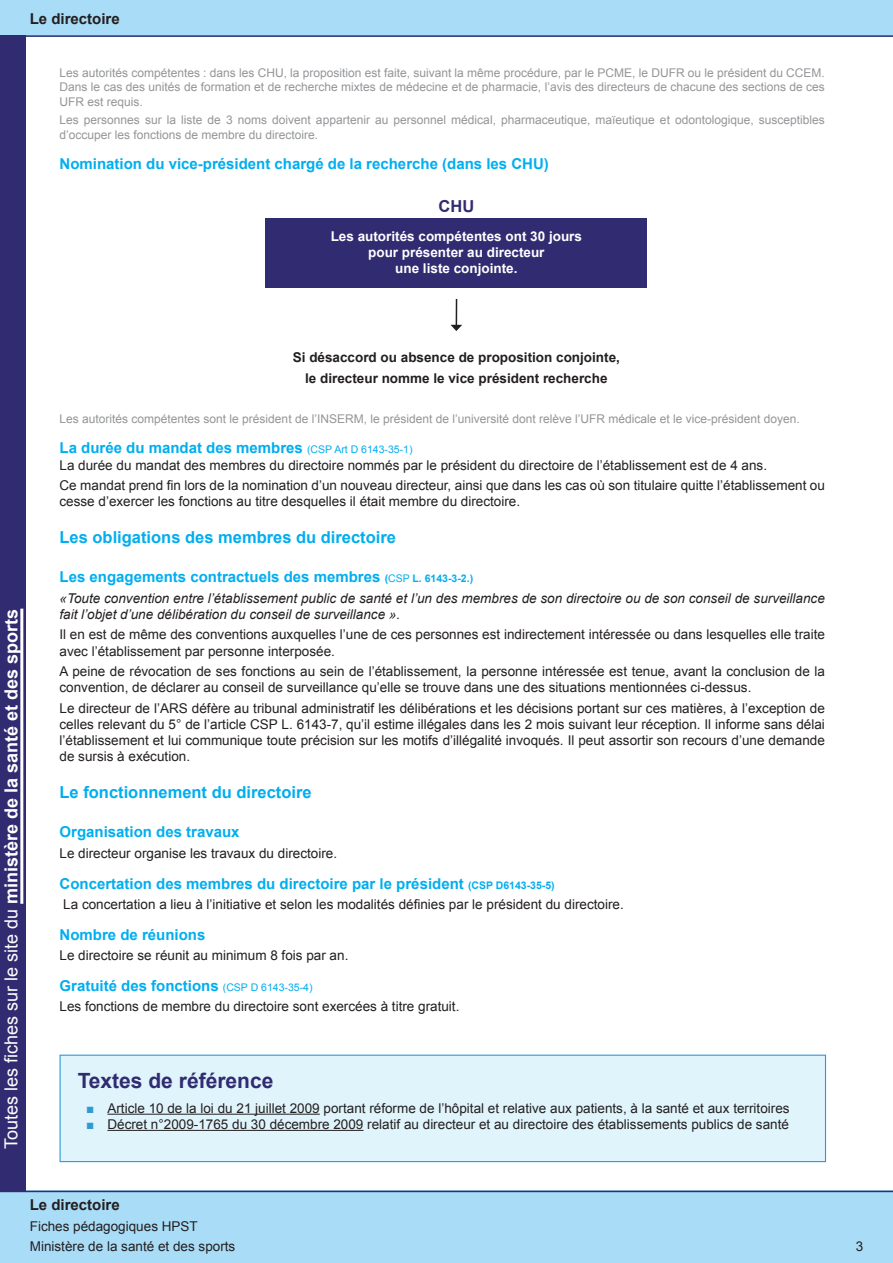
<style>
.page{position:relative;width:893px;height:1263px;background:#fff}
.page>*{position:absolute;margin:0;border:0;box-sizing:border-box;transform-origin:0 0}
.t1{font:700 21px "Arial";color:#312b71}
.t2{font:700 18px "Arial";color:#fff}
.t3{font:700 16.5px "Arial";color:#00aeef}
.t4{font:700 16.5px "Arial";color:#312b71}
.t5{font:700 15px "Arial";color:#00aeef}
.t6{font:700 15px "Arial";color:#231f20}
.t7{font:13.5px/16.2px "Arial";color:#231f20}
.t8{font:italic 13.5px/16.2px "Arial";color:#231f20}
.t9{font:700 13.5px/20.4px "Arial";color:#231f20;text-align:center}
.t10{font:700 13.5px/16.2px "Arial";color:#fff;text-align:center}
.t11{font:12px/14.4px "Arial";color:#939598;text-align:justify}
.s1{font-weight:400}
.s2{font-weight:400;font-size:10.5px}
.s3{font-size:10.5px}
.s4{color:#319ad5}
</style>
<div class="page">
<div style="left:0;top:1191px;width:893px;height:72px;background:#a9ddf7"></div>
<hr style="left:0;top:1191px;width:893px;height:1px;background:#312b71">
<div style="left:0;top:0;width:893px;height:37px;background:#a9ddf7"></div>
<hr style="left:4px;top:35px;width:889px;height:2px;background:#312b71">
<div style="left:0;top:35px;width:26px;height:1156px;background:#312b71"></div>
<hr style="left:20px;top:609px;width:3px;height:295px;background:#fff">
<div style="left:265px;top:218px;width:382px;height:70px;background:#312b71"></div>
<svg style="left:450px;top:299px;width:12px;height:32px"></svg>
<div style="left:60px;top:1055px;width:765px;height:106px;background:#e0f4fc"></div>
<hr style="left:107px;top:1114px;width:213px;height:1px;background:#231f20">
<hr style="left:107px;top:1130px;width:257px;height:1px;background:#231f20">
<div style="left:60px;top:1054px;width:766px;height:108px;border:1px solid #319ad5"></div>
<p class="t6" style="left:30px;top:9px;width:92px">Le directoire</p>
<p class="t11" style="left:60px;top:65px;width:767px">Les autorités compétentes : dans les CHU, la proposition est faite, suivant la même procédure, par le PCME, le DUFR ou le président du CCEM.<br>Dans le cas des unités de formation et de recherche mixtes de médecine et de pharmacie, l’avis des directeurs de chacune des sections de ces UFR est requis.</p>
<p class="t11" style="left:60px;top:113px;width:767px">Les personnes sur la liste de 3 noms doivent appartenir au personnel médical, pharmaceutique, maïeutique et odontologique, susceptibles d’occuper les fonctions de membre du directoire.</p>
<p class="t5" style="left:60px;top:154px;width:491px">Nomination du vice-président chargé de la recherche (dans les CHU)</p>
<p class="t4" style="left:438px;top:195px;width:37px">CHU</p>
<p class="t10" style="left:331px;top:228px;width:253px">Les autorités compétentes ont 30 jours pour présenter au directeur<br>une liste conjointe.</p>
<h2 class="t2" style="left:-1px;top:1149px;width:542px;rotate:-90deg"><span class="s1">Toutes les fiches sur le site du</span> ministère de la santé et des sports</h2>
<p class="t9" style="left:293px;top:348px;width:329px">Si désaccord ou absence de proposition conjointe, le directeur nomme le vice président recherche</p>
<p class="t11" style="left:60px;top:411px;width:742px">Les autorités compétentes sont le président de l’INSERM, le président de l’université dont relève l’UFR médicale et le vice-président doyen.</p>
<p class="t5" style="left:60px;top:438px;width:355px">La durée du mandat des membres <span class="s2">(CSP Art D 6143-35-1)</span></p>
<p class="t7" style="left:60px;top:455px;width:767px;line-height:20.4px">La durée du mandat des membres du directoire nommés par le président du directoire de l’établissement est de 4 ans.<br>Ce mandat prend fin lors de la nomination d’un nouveau directeur, ainsi que dans les cas où son titulaire quitte l’établissement ou</p>
<p class="t7" style="left:60px;top:493px;width:462px">cesse d’exercer les fonctions au titre desquelles il était membre du directoire.</p>
<p class="t3" style="left:60px;top:526px;width:338px">Les obligations des membres du directoire</p>
<p class="t5" style="left:60px;top:567px;width:415px">Les engagements contractuels des membres <span class="s3">(</span><span class="s2">CSP</span> <span class="s3">L. 6143-3-2.)</span></p>
<p class="t8" style="left:60px;top:590px;width:767px">«Toute convention entre l’établissement public de santé et l’un des membres de son directoire ou de son conseil de surveillance fait l’objet d’une délibération du conseil de surveillance ».</p>
<p class="t7" style="left:60px;top:627px;width:767px">Il en est de même des conventions auxquelles l’une de ces personnes est indirectement intéressée ou dans lesquelles elle traite avec l’établissement par personne interposée.</p>
<p class="t7" style="left:60px;top:663px;width:767px">A peine de révocation de ses fonctions au sein de l’établissement, la personne intéressée est tenue, avant la conclusion de la convention, de déclarer au conseil de surveillance qu’elle se trouve dans une des situations mentionnées ci-dessus.</p>
<p class="t7" style="left:60px;top:700px;width:767px;text-align:justify">Le directeur de l’ARS défère au tribunal administratif les délibérations et les décisions portant sur ces matières, à l’exception de celles relevant du 5° de l’article CSP L. 6143-7, qu’il estime illégales dans les 2 mois suivant leur réception. Il informe sans délai l’établissement et lui communique toute précision sur les motifs d’illégalité invoqués. Il peut assortir son recours d’une demande de sursis à exécution.</p>
<p class="t3" style="left:60px;top:781px;width:254px">Le fonctionnement du directoire</p>
<p class="t5" style="left:60px;top:822px;width:182px">Organisation des travaux</p>
<p class="t7" style="left:60px;top:845px;width:279px">Le directeur organise les travaux du directoire.</p>
<p class="t5" style="left:60px;top:873px;width:497px">Concertation des membres du directoire par le président <span class="s3">(CSP D6143-35-5)</span></p>
<p class="t7" style="left:63px;top:896px;width:562px">La concertation a lieu à l’initiative et selon les modalités définies par le président du directoire.</p>
<p class="t5" style="left:60px;top:925px;width:147px">Nombre de réunions</p>
<p class="t7" style="left:60px;top:947px;width:290px">Le directoire se réunit au minimum 8 fois par an.</p>
<p class="t5" style="left:60px;top:976px;width:255px">Gratuité des fonctions <span class="s2">(CSP D 6143-35-4)</span></p>
<p class="t7" style="left:60px;top:999px;width:401px">Les fonctions de membre du directoire sont exercées à titre gratuit.</p>
<h1 class="t1" style="left:78px;top:1067px;width:197px">Textes de référence</h1>
<p class="t7" style="left:86px;top:1100px;width:705px"><span class="s4">■</span> Article 10 de la loi du 21 juillet 2009 portant réforme de l’hôpital et relative aux patients, à la santé et aux territoires</p>
<p class="t7" style="left:86px;top:1116px;width:704px"><span class="s4">■</span> Décret n°2009-1765 du 30 décembre 2009 relatif au directeur et au directoire des établissements publics de santé</p>
<p class="t6" style="left:30px;top:1195px;width:92px">Le directoire</p>
<p class="t7" style="left:30px;top:1216px;width:207px;line-height:20.4px">Fiches pédagogiques HPST<br>Ministère de la santé et des sports</p>
<p class="t7" style="left:856px;top:1239px;width:9px">3</p>
</div>
